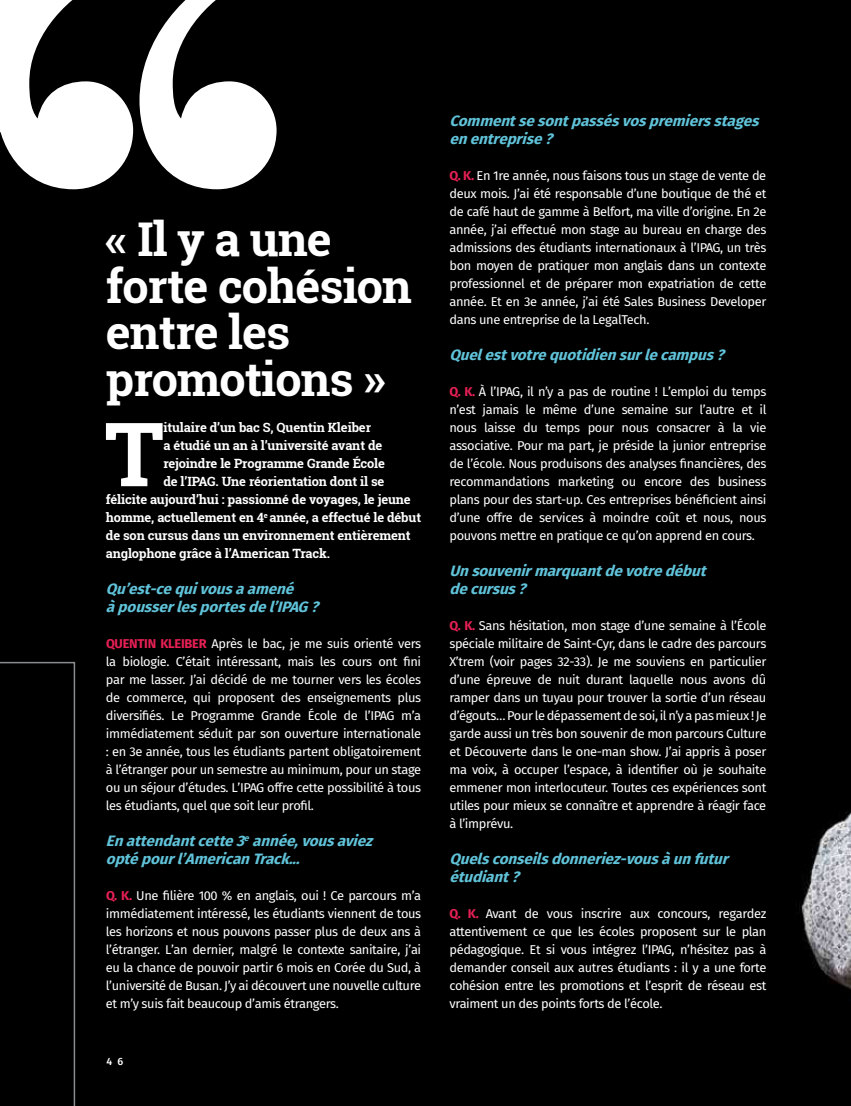
<style>
.page{position:relative;width:851px;height:1106px;background:#fff}
.page>*{position:absolute;margin:0;border:0;box-sizing:border-box;transform-origin:0 0}
.t1{font:700 88.65px "Roboto Slab";color:#fff}
.t2{font:700 46.5px/46.5px "Roboto Slab";letter-spacing:-.02em;color:#fff}
.t3{font:italic 700 15px/18px "Fira Sans";color:#60c3d9}
.t4{font:12.75px/18px "Fira Sans";letter-spacing:-.03em;color:#fff;text-align:justify}
.t5{font:700 12.75px "Roboto Slab";letter-spacing:-.01em;color:#fff}
.t6{font:500 10.5px "Fira Sans";color:#fff}
.s1{font-weight:700;color:#e62054}
</style>
<div class="page">
<div style="left:0;top:0;width:850px;height:1106px;background:#000"></div>
<svg style="left:139px;top:0;width:137px;height:189px"></svg>
<svg style="left:0;top:0;width:133px;height:189px"></svg>
<div style="left:0;top:661px;width:76px;height:445px;background:#000"></div>
<h2 class="t2" style="left:106px;top:216px;width:307px">« Il y a une forte cohésion entre les promotions »</h2>
<h1 class="t1" style="left:104px;top:393px;width:62px">T</h1>
<p class="t5" style="left:163px;top:419px;width:209px">itulaire d’un bac S, Quentin Kleiber</p>
<p class="t5" style="left:163px;top:437px;width:220px">a étudié un an à l’université avant de</p>
<p class="t5" style="left:163px;top:455px;width:223px">rejoindre le Programme Grande École</p>
<p class="t5" style="left:163px;top:473px;width:222px">de l’IPAG. Une réorientation dont il se</p>
<p class="t5" style="left:106px;top:491px;width:306px">félicite aujourd’hui : passionné de voyages, le jeune</p>
<p class="t5" style="left:106px;top:509px;width:317px">homme, actuellement en 4<sup>e</sup> année, a effectué le début</p>
<p class="t5" style="left:106px;top:527px;width:306px">de son cursus dans un environnement entièrement</p>
<p class="t5" style="left:106px;top:545px;width:226px">anglophone grâce à l’American Track.</p>
<p class="t3" style="left:106px;top:579px;width:220px">Qu’est-cequivousaamené àpousserlesportesdel’IPAG?</p>
<p class="t4" style="left:106px;top:634px;width:317px"><span class="s1">QUENTIN KLEIBER</span> Après le bac, je me suis orienté vers la biologie. C’était intéressant, mais les cours ont fini par me lasser. J’ai décidé de me tourner vers les écoles de commerce, qui proposent des enseignements plus diversifiés. Le Programme Grande École de l’IPAG m’a immédiatement séduit par son ouverture internationale : en 3e année, tous les étudiants partent obligatoirement à l’étranger pour un semestre au minimum, pour un stage ou un séjour d’études. L’IPAG offre cette possibilité à tous les étudiants, quel que soit leur profil.</p>
<p class="t3" style="left:106px;top:831px;width:274px">Enattendantcette3<sup>e</sup>année,vousaviez optépourl’AmericanTrack...</p>
<p class="t4" style="left:106px;top:886px;width:317px"><span class="s1">Q. K.</span> Une filière 100 % en anglais, oui ! Ce parcours m’a immédiatement intéressé, les étudiants viennent de tous les horizons et nous pouvons passer plus de deux ans à l’étranger. L’an dernier, malgré le contexte sanitaire, j’ai eu la chance de pouvoir partir 6 mois en Corée du Sud, à l’université de Busan. J’y ai découvert une nouvelle culture et m’y suis fait beaucoup d’amis étrangers.</p>
<p class="t6" style="left:106px;top:1053px;width:18px">4 6</p>
<p class="t3" style="left:449px;top:111px;width:317px">Commentsesontpassésvospremiersstages enentreprise?</p>
<p class="t4" style="left:449px;top:166px;width:318px"><span class="s1">Q. K.</span> En 1re année, nous faisons tous un stage de vente de deux mois. J’ai été responsable d’une boutique de thé et de café haut de gamme à Belfort, ma ville d’origine. En 2e année, j’ai effectué mon stage au bureau en charge des admissions des étudiants internationaux à l’IPAG, un très bon moyen de pratiquer mon anglais dans un contexte professionnel et de préparer mon expatriation de cette année. Et en 3e année, j’ai été Sales Business Developer dans une entreprise de la LegalTech.</p>
<p class="t3" style="left:449px;top:345px;width:282px">Quelestvotrequotidiensurlecampus?</p>
<p class="t4" style="left:449px;top:382px;width:318px"><span class="s1">Q. K.</span> À l’IPAG, il n’y a pas de routine ! L’emploi du temps n’est jamais le même d’une semaine sur l’autre et il nous laisse du temps pour nous consacrer à la vie associative. Pour ma part, je préside la junior entreprise de l’école. Nous produisons des analyses financières, des recommandations marketing ou encore des business plans pour des start-up. Ces entreprises bénéficient ainsi d’une offre de services à moindre coût et nous, nous pouvons mettre en pratique ce qu’on apprend en cours.</p>
<p class="t3" style="left:449px;top:561px;width:264px">Unsouvenirmarquantdevotredébut decursus?</p>
<p class="t4" style="left:449px;top:616px;width:318px"><span class="s1">Q. K.</span> Sans hésitation, mon stage d’une semaine à l’École spéciale militaire de Saint-Cyr, dans le cadre des parcours X’trem (voir pages 32-33). Je me souviens en particulier d’une épreuve de nuit durant laquelle nous avons dû ramper dans un tuyau pour trouver la sortie d’un réseau d’égouts… Pour le dépassement de soi, il n’y a pas mieux ! Je garde aussi un très bon souvenir de mon parcours Culture et Découverte dans le one-man show. J’ai appris à poser ma voix, à occuper l’espace, à identifier où je souhaite emmener mon interlocuteur. Toutes ces expériences sont utiles pour mieux se connaître et apprendre à réagir face à l’imprévu.</p>
<p class="t3" style="left:449px;top:849px;width:286px">Quelsconseilsdonneriez-vousàunfutur étudiant?</p>
<p class="t4" style="left:449px;top:904px;width:318px"><span class="s1">Q. K.</span> Avant de vous inscrire aux concours, regardez attentivement ce que les écoles proposent sur le plan pédagogique. Et si vous intégrez l’IPAG, n’hésitez pas à demander conseil aux autres étudiants : il y a une forte cohésion entre les promotions et l’esprit de réseau est vraiment un des points forts de l’école.</p>
</div>
